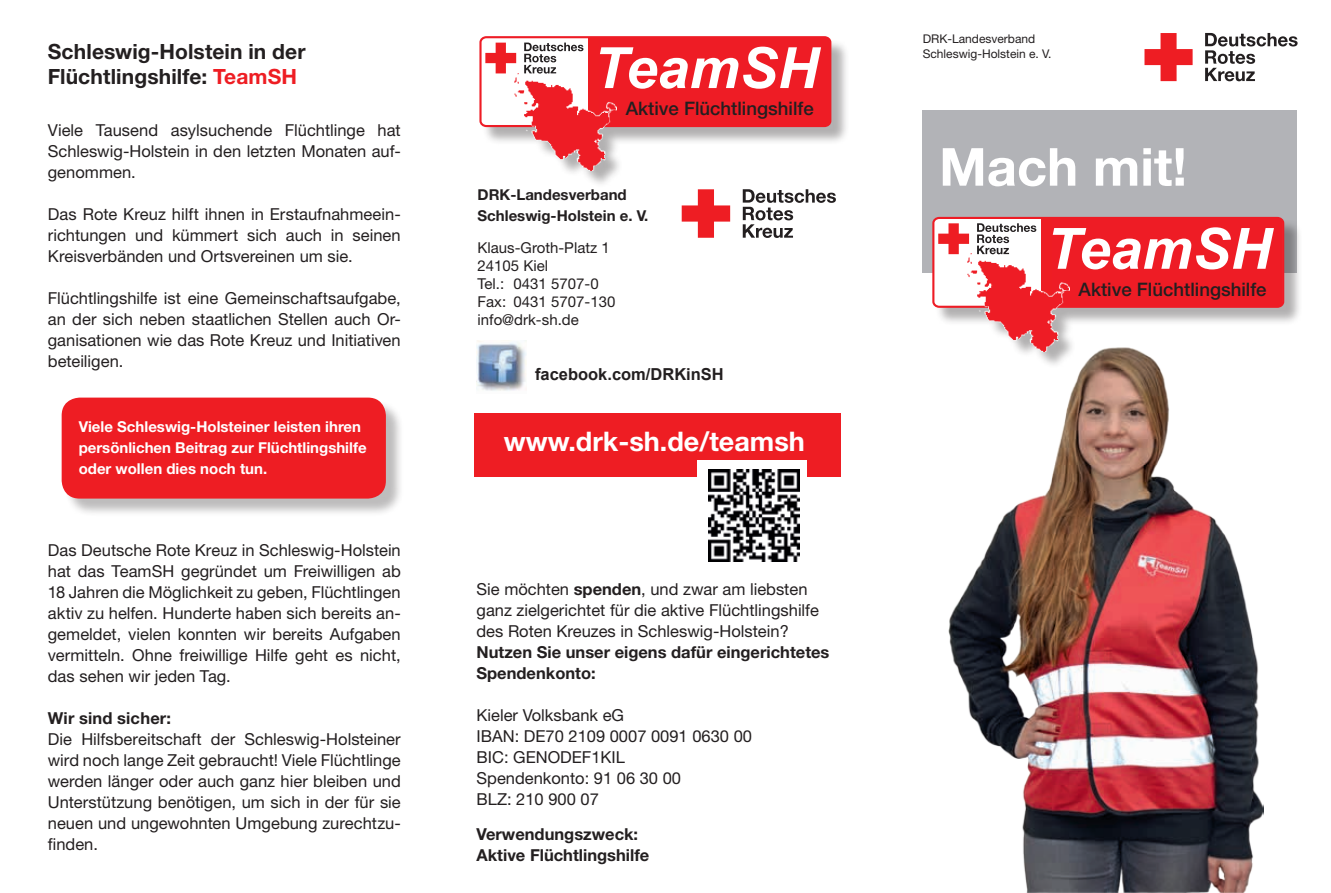
<style>
.page{position:relative;width:1331px;height:893px;background:#fff}
.page>*{position:absolute;margin:0;border:0;box-sizing:border-box;transform-origin:0 0}
.t1{font:italic 700 56.85px "Arial";color:#fff}
.t2{font:700 52.5px "Helvetica Neue LT Std";color:#fff}
.t3{font:700 27px "Helvetica Neue LT Std";color:#fff}
.t4{font:700 21px "Helvetica Neue LT Std";letter-spacing:.005em;color:#231f20}
.t5{font:500 18.6px "Helvetica Neue LT Std";color:#231f20}
.t6{font:16.5px/21px "Helvetica Neue LT Std";color:#231f20;text-align:justify}
.t7{font:700 16.5px/21px "Helvetica Neue LT Std";color:#231f20}
.t8{font:700 16.5px "Arial";color:#231f20}
.t9{font:700 15px/21px "Helvetica Neue LT Std";color:#fff}
.t10{font:15px "Helvetica Neue LT Std";color:#231f20}
.t11{font:700 15px "Helvetica Neue LT Std";color:#231f20}
.t12{font:12px "Helvetica Neue LT Std";color:#231f20}
.s1{color:#ee1d23}
.s2{font-weight:700}
</style>
<div class="page">
<svg style="left:1144px;top:33px;width:49px;height:48px"></svg>
<svg style="left:1205px;top:33px;width:92px;height:48px"></svg>
<img style="left:949px;top:369px;width:314px;height:524px">
<div style="left:922px;top:110px;width:374px;height:162px;background:#b2b3b7"></div>
<div style="left:935px;top:219px;width:368px;height:150px;background:#231f20;opacity:.35"></div>
<div style="left:933px;top:218px;width:350px;height:89px;background:#fff;border-radius:6px"></div>
<div style="left:932px;top:217px;width:352px;height:91px;border:2px solid #ee1c25;border-radius:6px"></div>
<div style="left:1042px;top:218px;width:241px;height:89px;background:#ee1c25;border-radius:5px"></div>
<svg style="left:938px;top:223px;width:31px;height:31px"></svg>
<svg style="left:977px;top:223px;width:59px;height:29px"></svg>
<div style="left:1041px;top:218px;width:11px;height:88px;background:#ee1d23"></div>
<img style="left:963px;top:252px;width:107px;height:99px">
<div style="left:474px;top:414px;width:367px;height:63px;background:#ee1d23"></div>
<svg style="left:682px;top:189px;width:48px;height:49px"></svg>
<svg style="left:743px;top:189px;width:93px;height:49px"></svg>
<img style="left:476px;top:340px;width:51px;height:51px">
<div style="left:697px;top:460px;width:110px;height:110px;background:#fff"></div>
<img style="left:708px;top:470px;width:91px;height:91px">
<div style="left:482px;top:39px;width:368px;height:150px;background:#231f20;opacity:.35"></div>
<div style="left:480px;top:37px;width:350px;height:89px;background:#fff;border-radius:6px"></div>
<div style="left:479px;top:36px;width:352px;height:91px;border:2px solid #ee1c25;border-radius:6px"></div>
<div style="left:589px;top:37px;width:241px;height:89px;background:#ee1c25;border-radius:5px"></div>
<svg style="left:485px;top:43px;width:31px;height:30px"></svg>
<svg style="left:524px;top:43px;width:59px;height:28px"></svg>
<div style="left:588px;top:38px;width:11px;height:88px;background:#ee1d23"></div>
<img style="left:510px;top:71px;width:107px;height:100px">
<div style="left:64px;top:400px;width:341px;height:118px;background:#231f20;opacity:.3"></div>
<div style="left:62px;top:398px;width:324px;height:101px;background:#ee1d23;border-radius:18px"></div>
<p class="t4" style="left:48px;top:38px;width:259px">Schleswig-Holstein in der</p>
<p class="t4" style="left:48px;top:63px;width:251px">Flüchtlingshilfe: <span class="s1">TeamSH</span></p>
<p class="t6" style="left:48px;top:120px;width:354px">Viele Tausend asylsuchende Flüchtlinge hat Schleswig-Holstein in den letzten Monaten auf&shy;genommen.</p>
<p class="t6" style="left:48px;top:204px;width:354px">Das Rote Kreuz hilft ihnen in Erstaufnahmeein&shy;richtungen und kümmert sich auch in seinen Kreisverbänden und Ortsvereinen um sie.</p>
<p class="t6" style="left:48px;top:288px;width:354px">Flüchtlingshilfe ist eine Gemeinschaftsaufgabe, an der sich neben staatlichen Stellen auch Or&shy;ganisationen wie das Rote Kreuz und Initiativen beteiligen.</p>
<p class="t9" style="left:79px;top:416px;width:289px">Viele Schleswig-Holsteiner leisten ihren persönlichen Beitrag zur Flüchtlingshilfe oder wollen dies noch tun.</p>
<p class="t6" style="left:48px;top:539px;width:354px">Das Deutsche Rote Kreuz in Schleswig-Holstein hat das TeamSH gegründet um Freiwilligen ab 18 Jahren die Möglichkeit zu geben, Flüchtlingen aktiv zu helfen. Hunderte haben sich bereits an&shy;gemeldet, vielen konnten wir bereits Aufgaben vermitteln. Ohne freiwillige Hilfe geht es nicht, das sehen wir jeden Tag.</p>
<p class="t7" style="left:48px;top:707px;width:125px">Wir sind sicher:</p>
<p class="t6" style="left:48px;top:728px;width:354px">Die Hilfsbereitschaft der Schleswig-Holsteiner wird noch lange Zeit gebraucht! Viele Flüchtlinge werden länger oder auch ganz hier bleiben und Unterstützung benötigen, um sich in der für sie neuen und ungewohnten Umgebung zurechtzu&shy;finden.</p>
<p class="t1" style="left:593px;top:31px;width:227px">TeamSH</p>
<p class="t5" style="left:626px;top:97px;width:189px">Aktive Flüchtlingshilfe</p>
<p class="t11" style="left:478px;top:186px;width:151px">DRK-Landesverband</p>
<p class="t11" style="left:478px;top:207px;width:172px">Schleswig-Holstein e. V.</p>
<p class="t10" style="left:478px;top:238px;width:134px">Klaus-Groth-Platz 1</p>
<p class="t10" style="left:478px;top:256px;width:72px">24105 Kiel</p>
<p class="t10" style="left:478px;top:274px;width:123px">Tel.: 0431 5707-0</p>
<p class="t10" style="left:478px;top:292px;width:139px">Fax: 0431 5707-130</p>
<p class="t10" style="left:478px;top:310px;width:103px">info@drk-sh.de</p>
<p class="t8" style="left:535px;top:363px;width:190px">facebook.com/DRKinSH</p>
<p class="t3" style="left:504px;top:424px;width:302px">www.drk-sh.de/teamsh</p>
<p class="t6" style="left:476px;top:579px;width:344px;text-align:left">Sie möchten <span class="s2">spenden</span>, und zwar am liebsten ganz zielgerichtet für die aktive Flüchtlingshilfe des Roten Kreuzes in Schleswig-Holstein?</p>
<p class="t7" style="left:476px;top:642px;width:354px">Nutzen Sie unser eigens dafür eingerichtetes<br>Spendenkonto:</p>
<p class="t6" style="left:476px;top:705px;width:149px">Kieler Volksbank eG</p>
<p class="t6" style="left:476px;top:726px;width:277px">IBAN: DE70 2109 0007 0091 0630 00</p>
<p class="t6" style="left:476px;top:747px;width:150px">BIC: GENODEF1KIL</p>
<p class="t6" style="left:476px;top:768px;width:206px">Spendenkonto: 91 06 30 00</p>
<p class="t6" style="left:476px;top:789px;width:124px">BLZ: 210 900 07</p>
<p class="t7" style="left:476px;top:823px;width:163px">Verwendungszweck:</p>
<p class="t7" style="left:476px;top:844px;width:174px">Aktive Flüchtlingshilfe</p>
<p class="t12" style="left:923px;top:31px;width:114px">DRK-Landesverband</p>
<p class="t12" style="left:923px;top:46px;width:130px">Schleswig-Holstein e. V.</p>
<p class="t2" style="left:939px;top:134px;width:249px">Mach mit!</p>
<p class="t1" style="left:1046px;top:212px;width:227px">TeamSH</p>
<p class="t5" style="left:1079px;top:278px;width:189px">Aktive Flüchtlingshilfe</p>
</div>
